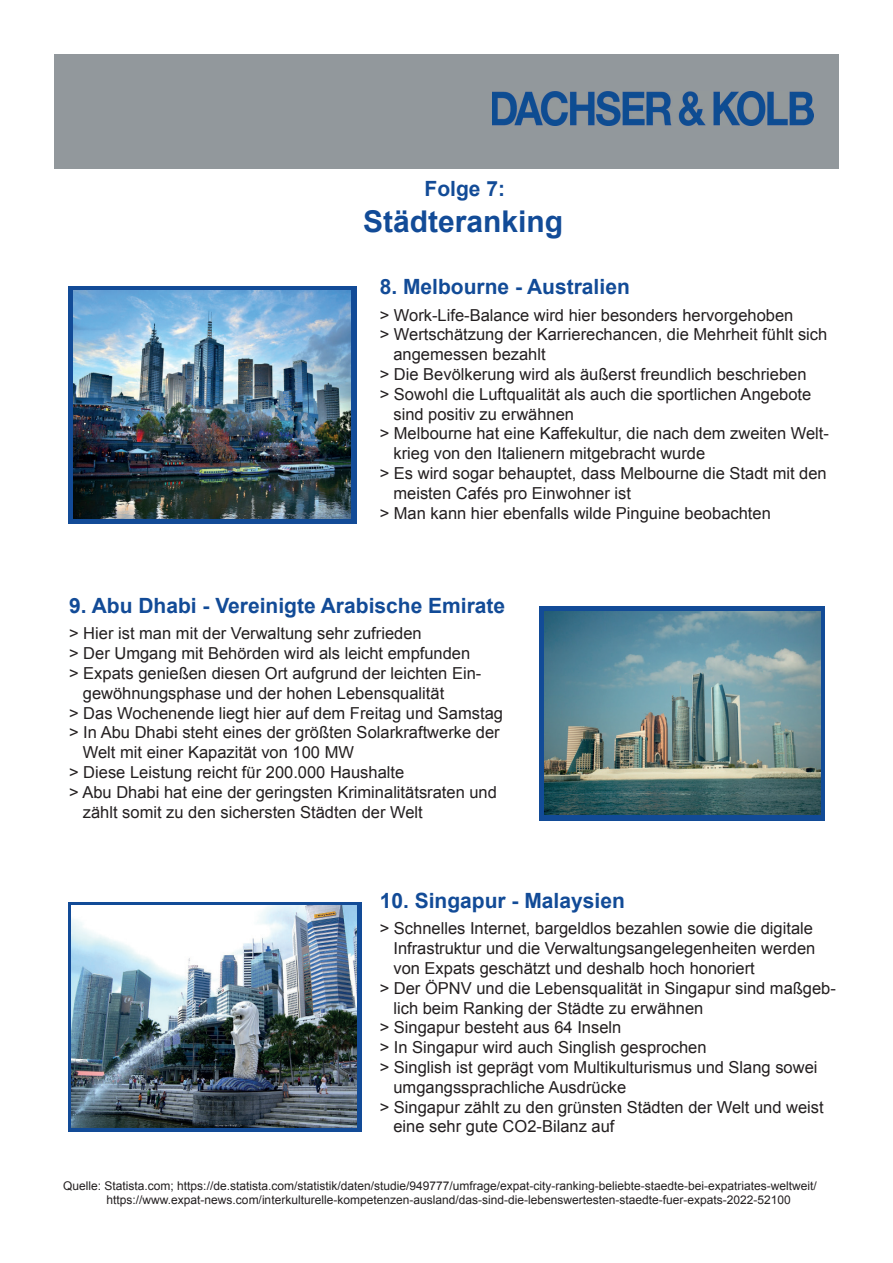
<style>
.page{position:relative;width:893px;height:1263px;background:#fff}
.page>*{position:absolute;margin:0;border:0;box-sizing:border-box;transform-origin:0 0}
.t1{font:700 30px "Arial";color:#124b97}
.t2{font:700 21px "Arial";color:#124b97}
.t3{font:16.5px "Arial";color:#231f20}
.t4{font:12px/14.4px "Arial";color:#231f20}
</style>
<div class="page">
<div style="left:68px;top:286px;width:288px;height:237px;background:#124b97"></div>
<img style="left:73px;top:290px;width:278px;height:229px">
<div style="left:539px;top:606px;width:286px;height:214px;background:#124b97"></div>
<img style="left:544px;top:611px;width:276px;height:203px">
<div style="left:68px;top:902px;width:293px;height:230px;background:linear-gradient(to right,#124b97,#124b97)"></div>
<img style="left:72px;top:906px;width:285px;height:222px">
<div style="left:54px;top:54px;width:785px;height:114px;background:#92989c"></div>
<img style="left:492px;top:91px;width:322px;height:35px">
<p class="t2" style="left:425px;top:174px;width:82px">Folge 7:</p>
<h1 class="t1" style="left:363px;top:201px;width:202px">Städteranking</h1>
<p class="t2" style="left:380px;top:273px;width:252px">8. Melbourne - Australien</p>
<p class="t3" style="left:380px;top:304px;width:415px">&gt; Work-Life-Balance wird hier besonders hervorgehoben</p>
<p class="t3" style="left:380px;top:324px;width:449px">&gt; Wertschätzung der Karrierechancen, die Mehrheit fühlt sich</p>
<p class="t3" style="left:393px;top:343px;width:154px">angemessen bezahlt</p>
<p class="t3" style="left:380px;top:363px;width:428px">&gt; Die Bevölkerung wird als äußerst freundlich beschrieben</p>
<p class="t3" style="left:380px;top:383px;width:433px">&gt; Sowohl die Luftqualität als auch die sportlichen Angebote</p>
<p class="t3" style="left:393px;top:403px;width:182px">sind positiv zu erwähnen</p>
<p class="t3" style="left:380px;top:423px;width:451px">&gt; Melbourne hat eine Kaffekultur, die nach dem zweiten Welt-</p>
<p class="t3" style="left:393px;top:442px;width:313px">krieg von den Italienern mitgebracht wurde</p>
<p class="t3" style="left:380px;top:462px;width:449px">&gt; Es wird sogar behauptet, dass Melbourne die Stadt mit den</p>
<p class="t3" style="left:393px;top:482px;width:239px">meisten Cafés pro Einwohner ist</p>
<p class="t3" style="left:380px;top:502px;width:393px">&gt; Man kann hier ebenfalls wilde Pinguine beobachten</p>
<p class="t2" style="left:69px;top:592px;width:438px">9. Abu Dhabi - Vereinigte Arabische Emirate</p>
<p class="t3" style="left:69px;top:623px;width:354px">&gt; Hier ist man mit der Verwaltung sehr zufrieden</p>
<p class="t3" style="left:69px;top:643px;width:403px">&gt; Der Umgang mit Behörden wird als leicht empfunden</p>
<p class="t3" style="left:69px;top:662px;width:414px">&gt; Expats genießen diesen Ort aufgrund der leichten Ein-</p>
<p class="t3" style="left:83px;top:682px;width:363px">gewöhnungsphase und der hohen Lebensqualität</p>
<p class="t3" style="left:69px;top:702px;width:435px">&gt; Das Wochenende liegt hier auf dem Freitag und Samstag</p>
<p class="t3" style="left:69px;top:722px;width:432px">&gt; In Abu Dhabi steht eines der größten Solarkraftwerke der</p>
<p class="t3" style="left:83px;top:742px;width:273px">Welt mit einer Kapazität von 100 MW</p>
<p class="t3" style="left:69px;top:761px;width:337px">&gt; Diese Leistung reicht für 200.000 Haushalte</p>
<p class="t3" style="left:69px;top:781px;width:429px">&gt; Abu Dhabi hat eine der geringsten Kriminalitätsraten und</p>
<p class="t3" style="left:83px;top:801px;width:341px">zählt somit zu den sichersten Städten der Welt</p>
<p class="t2" style="left:380px;top:887px;width:247px">10. Singapur - Malaysien</p>
<p class="t3" style="left:380px;top:918px;width:435px">&gt; Schnelles Internet, bargeldlos bezahlen sowie die digitale</p>
<p class="t3" style="left:393px;top:937px;width:423px">Infrastruktur und die Verwaltungsangelegenheiten werden</p>
<p class="t3" style="left:393px;top:957px;width:363px">von Expats geschätzt und deshalb hoch honoriert</p>
<p class="t3" style="left:380px;top:977px;width:458px">&gt; Der ÖPNV und die Lebensqualität in Singapur sind maßgeb-</p>
<p class="t3" style="left:393px;top:997px;width:311px">lich beim Ranking der Städte zu erwähnen</p>
<p class="t3" style="left:380px;top:1017px;width:243px">&gt; Singapur besteht aus 64 Inseln</p>
<p class="t3" style="left:380px;top:1036px;width:328px">&gt; In Singapur wird auch Singlish gesprochen</p>
<p class="t3" style="left:380px;top:1056px;width:439px">&gt; Singlish ist geprägt vom Multikulturismus und Slang sowei</p>
<p class="t3" style="left:393px;top:1076px;width:234px">umgangssprachliche Ausdrücke</p>
<p class="t3" style="left:380px;top:1096px;width:446px">&gt; Singapur zählt zu den grünsten Städten der Welt und weist</p>
<p class="t3" style="left:393px;top:1116px;width:223px">eine sehr gute CO2-Bilanz auf</p>
<p class="t4" style="left:107px;top:1179px;width:712px;text-indent:-43px">Quelle: Statista.com; https://de.statista.com/statistik/daten/studie/949777/umfrage/expat-city-ranking-beliebte-staedte-bei-expatriates-weltweit/ https://www.expat-news.com/interkulturelle-kompetenzen-ausland/das-sind-die-lebenswertesten-staedte-fuer-expats-2022-52100</p>
</div>
